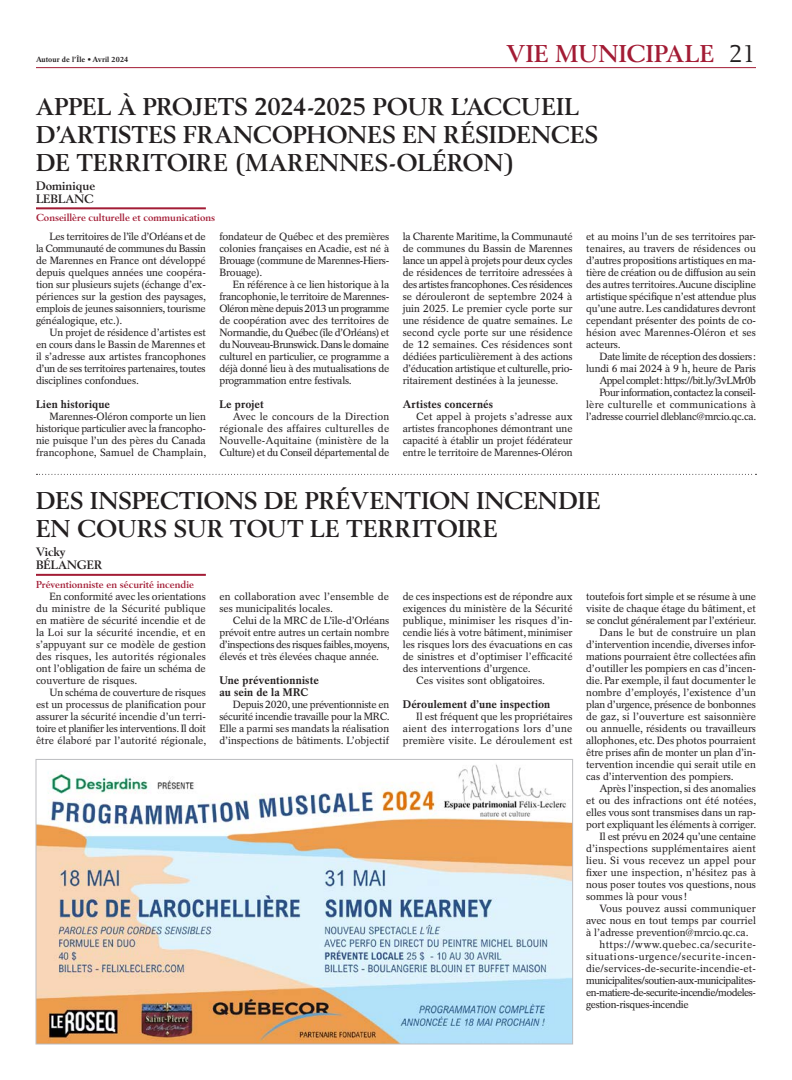
<style>
.page{position:relative;width:792px;height:1080px;background:#fff}
.page>*{position:absolute;margin:0;border:0;box-sizing:border-box;transform-origin:0 0}
.Titres{font:700 24px/28px "Berling LT Std";letter-spacing:.005em;color:#231f20}
.t1{font:700 24px "Berling LT Std";letter-spacing:.02em;color:#a31c35}
.Auteur_-_Municipale__4_col{font:700 12px "Berling LT Std";color:#231f20}
.Prénom_Auteur{font:700 12px "Berling LT Std";color:#231f20}
.Sous-titre{font:700 11px/12px "Rotation LT Std";letter-spacing:.01em;color:#231f20}
.Texte_Courant{font:10.5px/12px "Rotation LT Std";letter-spacing:-.01em;color:#231f20;text-align:justify}
.Texte_Courant-2{font:10.5px/12px "Rotation LT Std";letter-spacing:-.03em;color:#231f20;text-align:right}
.Texte_Courant-3{font:10.5px "Rotation LT Std";letter-spacing:-.05em;color:#231f20}
.Courriel_Poste_-_Municipale{font:700 10px "Berling LT Std";color:#a31c35}
.t2{font:700 7.5px "Rotation LT Std";letter-spacing:.01em;color:#231f20}
.s1{font-weight:400;color:#231f20}
</style>
<div class="page">
<hr style="left:36px;top:67px;width:720px;height:1px;background:#a31c35">
<hr style="left:36px;top:207px;width:170px;height:2px;background:#a31c35">
<hr style="left:36px;top:574px;width:170px;height:2px;background:#a31c35">
<img style="left:38px;top:764px;width:533px;height:278px">
<div style="left:36px;top:759px;width:537px;height:285px;border:1px solid #bcbdc0"></div>
<svg style="left:37px;top:474px;width:719px;height:1px"></svg>
<p class="t2" style="left:36px;top:55px;width:94px">Autour de l’Île • Avril 2024</p>
<h1 class="t1" style="left:507px;top:39px;width:251px">VIE MUNICIPALE <span class="s1">21</span></h1>
<p class="Titres" style="left:36px;top:93px;width:564px">APPEL À PROJETS 2024-2025 POUR L’ACCUEIL<br>D’ARTISTES FRANCOPHONES EN RÉSIDENCES<br>DE TERRITOIRE (MARENNES-OLÉRON)</p>
<p class="Prénom_Auteur" style="left:36px;top:179px;width:61px">Dominique</p>
<p class="Auteur_-_Municipale__4_col" style="left:36px;top:192px;width:59px">LEBLANC</p>
<p class="Courriel_Poste_-_Municipale" style="left:36px;top:212px;width:181px">Conseillère culturelle et communications</p>
<p class="Texte_Courant" style="left:36px;top:230px;width:172px;text-indent:14px">Les territoires de l’île d’Orléans et de la Communauté de communes du Bassin de Marennes en France ont développé depuis quelques années une coopéra&shy;tion sur plusieurs sujets (échange d’ex&shy;périences sur la gestion des paysages, emplois de jeunes saisonniers, tourisme généalogique, etc.).</p>
<p class="Texte_Courant" style="left:36px;top:326px;width:171px;text-indent:14px">Un projet de résidence d’artistes est en cours dans le Bassin de Marennes et il s’adresse aux artistes francophones d’un de ses territoires partenaires, toutes disciplines confondues.</p>
<p class="Sous-titre" style="left:36px;top:398px;width:75px">Lien historique</p>
<p class="Texte_Courant" style="left:36px;top:410px;width:172px;text-indent:14px">Marennes-Oléron comporte un lien historique particulier avec la francopho&shy;nie puisque l’un des pères du Canada francophone, Samuel de Champlain,</p>
<p class="Texte_Courant" style="left:219px;top:230px;width:171px">fondateur de Québec et des premières colonies françaises en Acadie, est né à Brouage (commune de Marennes-Hiers-Brouage).</p>
<p class="Texte_Courant" style="left:219px;top:278px;width:171px;text-indent:14px">En référence à ce lien historique à la francophonie, le territoire de Marennes-Oléron mène depuis 2013 un programme de coopération avec des territoires de Normandie, du Québec (île d’Orléans) et du Nouveau-Brunswick. Dans le domaine culturel en particulier, ce programme a déjà donné lieu à des mutualisations de programmation entre festivals.</p>
<p class="Sous-titre" style="left:219px;top:398px;width:46px">Le projet</p>
<p class="Texte_Courant" style="left:219px;top:410px;width:171px;text-indent:14px">Avec le concours de la Direction régionale des affaires culturelles de Nouvelle-Aquitaine (ministère de la Culture) et du Conseil départemental de</p>
<p class="Texte_Courant" style="left:403px;top:230px;width:171px">la Charente Maritime, la Communauté de communes du Bassin de Marennes lance un appel à projets pour deux cycles de résidences de territoire adressées à des artistes francophones. Ces résidences se dérouleront de septembre 2024 à juin 2025. Le premier cycle porte sur une résidence de quatre semaines. Le second cycle porte sur une résidence de 12 semaines. Ces résidences sont dédiées particulièrement à des actions d’éducation artistique et culturelle, prio&shy;ritairement destinées à la jeunesse.</p>
<p class="Sous-titre" style="left:403px;top:398px;width:92px">Artistes concernés</p>
<p class="Texte_Courant" style="left:403px;top:410px;width:171px;text-indent:14px">Cet appel à projets s’adresse aux artistes francophones démontrant une capacité à établir un projet fédérateur entre le territoire de Marennes-Oléron</p>
<p class="Texte_Courant" style="left:586px;top:230px;width:171px">et au moins l’un de ses territoires par&shy;tenaires, au travers de résidences ou d’autres propositions artistiques en ma&shy;tière de création ou de diffusion au sein des autres territoires. Aucune discipline artistique spécifique n’est attendue plus qu’une autre. Les candidatures devront cependant présenter des points de co&shy;hésion avec Marennes-Oléron et ses acteurs.</p>
<p class="Texte_Courant-2" style="left:586px;top:350px;width:171px">Date limite de réception des dossiers: lundi 6 mai 2024 à 9 h, heure de Paris</p>
<p class="Texte_Courant-3" style="left:600px;top:374px;width:158px">Appel complet: https://bit.ly/3vLMr0b</p>
<p class="Texte_Courant" style="left:586px;top:386px;width:172px;text-indent:14px">Pour information, contactez la conseil&shy;lère culturelle et communications à l’adresse courriel dleblanc@mrcio.qc.ca.</p>
<p class="Titres" style="left:36px;top:487px;width:566px">DES INSPECTIONS DE PRÉVENTION INCENDIE<br>EN COURS SUR TOUT LE TERRITOIRE</p>
<p class="Prénom_Auteur" style="left:36px;top:545px;width:31px">Vicky</p>
<p class="Auteur_-_Municipale__4_col" style="left:36px;top:558px;width:68px">BÉLANGER</p>
<p class="Courriel_Poste_-_Municipale" style="left:36px;top:578px;width:159px">Préventionniste en sécurité incendie</p>
<p class="Texte_Courant" style="left:36px;top:590px;width:171px;text-indent:14px">En conformité avec les orientations du ministre de la Sécurité publique en matière de sécurité incendie et de la Loi sur la sécurité incendie, et en s’appuyant sur ce modèle de gestion des risques, les autorités régionales ont l’obligation de faire un schéma de couverture de risques.</p>
<p class="Texte_Courant" style="left:36px;top:686px;width:172px;text-indent:14px">Un schéma de couverture de risques est un processus de planification pour assurer la sécurité incendie d’un terri&shy;toire et planifier les interventions. Il doit être élaboré par l’autorité régionale,</p>
<p class="Texte_Courant" style="left:219px;top:590px;width:171px">en collaboration avec l’ensemble de ses municipalités locales.</p>
<p class="Texte_Courant" style="left:219px;top:614px;width:172px;text-indent:14px">Celui de la MRC de L’île-d’Orléans prévoit entre autres un certain nombre d’inspections des risques faibles, moyens, élevés et très élevées chaque année.</p>
<p class="Sous-titre" style="left:219px;top:674px;width:101px">Une préventionniste au sein de la MRC</p>
<p class="Texte_Courant" style="left:219px;top:698px;width:172px;text-indent:14px">Depuis 2020, une préventionniste en sécurité incendie travaille pour la MRC.<br>Elle a parmi ses mandats la réalisation d’inspections de bâtiments. L’objectif</p>
<p class="Texte_Courant" style="left:403px;top:590px;width:171px">de ces inspections est de répondre aux exigences du ministère de la Sécurité publique, minimiser les risques d’in&shy;cendie liés à votre bâtiment, minimiser les risques lors des évacuations en cas de sinistres et d’optimiser l’efficacité des interventions d’urgence.</p>
<p class="Texte_Courant" style="left:416px;top:674px;width:130px">Ces visites sont obligatoires.</p>
<p class="Sous-titre" style="left:403px;top:698px;width:149px">Déroulement d’une inspection</p>
<p class="Texte_Courant" style="left:403px;top:710px;width:171px;text-indent:14px">Il est fréquent que les propriétaires aient des interrogations lors d’une première visite. Le déroulement est</p>
<p class="Texte_Courant" style="left:586px;top:590px;width:172px">toutefois fort simple et se résume à une visite de chaque étage du bâtiment, et se conclut généralement par l’extérieur.</p>
<p class="Texte_Courant" style="left:586px;top:626px;width:171px;text-indent:14px">Dans le but de construire un plan d’intervention incendie, diverses infor&shy;mations pourraient être collectées afin d’outiller les pompiers en cas d’incen&shy;die. Par exemple, il faut documenter le nombre d’employés, l’existence d’un plan d’urgence, présence de bonbonnes de gaz, si l’ouverture est saisonnière ou annuelle, résidents ou travailleurs allophones, etc. Des photos pourraient être prises afin de monter un plan d’in&shy;tervention incendie qui serait utile en cas d’intervention des pompiers.</p>
<p class="Texte_Courant" style="left:586px;top:782px;width:172px;text-indent:14px">Après l’inspection, si des anomalies et ou des infractions ont été notées, elles vous sont transmises dans un rap&shy;port expliquant les éléments à corriger.</p>
<p class="Texte_Courant" style="left:586px;top:830px;width:171px;text-indent:14px">Il est prévu en 2024 qu’une centaine d’inspections supplémentaires aient lieu. Si vous recevez un appel pour fixer une inspection, n’hésitez pas à nous poser toutes vos questions, nous sommes là pour vous!</p>
<p class="Texte_Courant" style="left:586px;top:902px;width:171px;text-indent:14px">Vous pouvez aussi communiquer avec nous en tout temps par courriel à l’adresse prevention@mrcio.qc.ca.</p>
<p class="Texte_Courant" style="left:586px;top:938px;width:171px;text-indent:14px">https://www.quebec.ca/securite&shy;situations-urgence/securite-incen&shy;die/services-de-securite-incendie-et&shy;municipalites/soutien-aux-municipalites&shy;en-matiere-de-securite-incendie/modeles&shy;gestion-risques-incendie</p>
</div>
